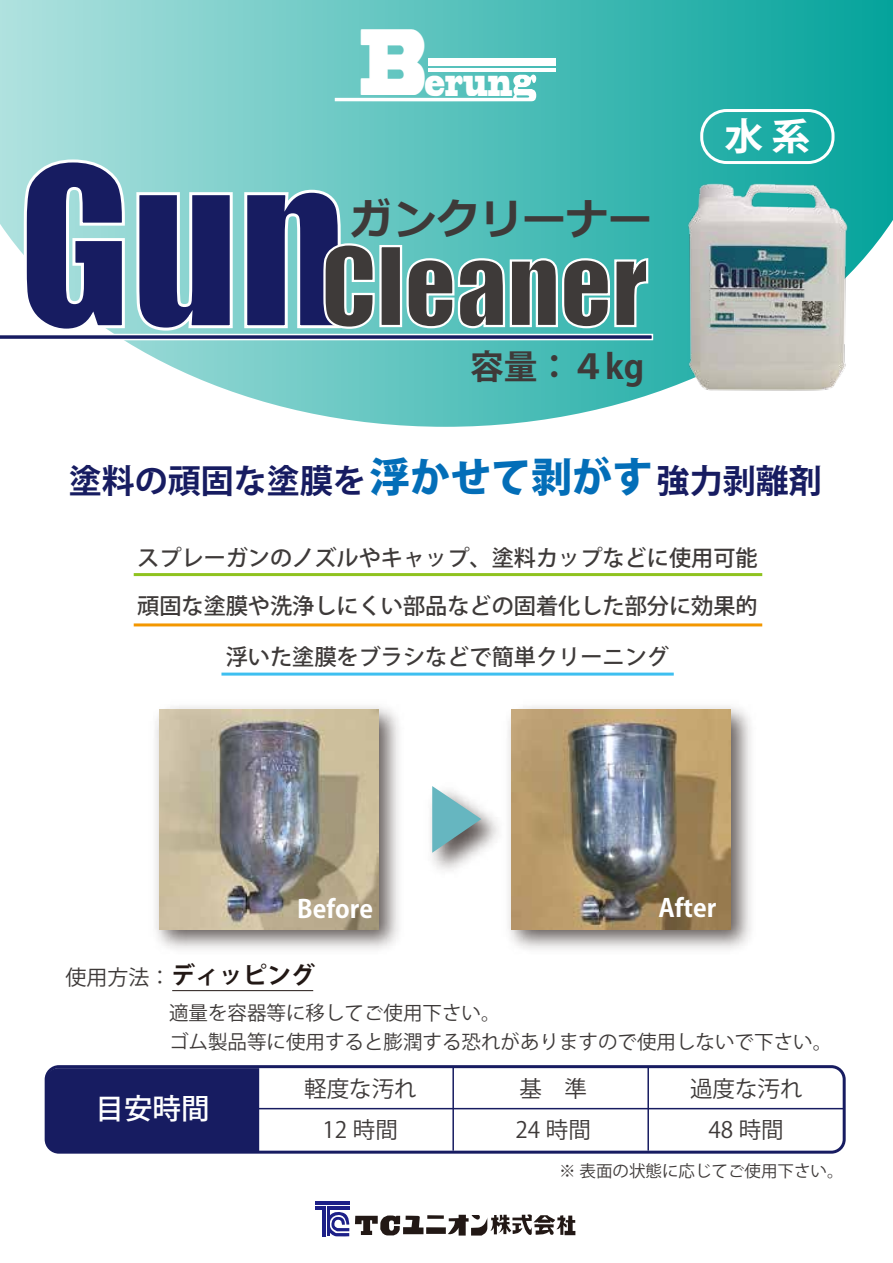
<style>
.page{position:relative;width:893px;height:1263px;background:#fff}
.page>*{position:absolute;margin:0;border:0;box-sizing:border-box;transform-origin:0 0}
.t1{font:205.35px "Impact";color:#171c61}
.t2{font:101.1px "Impact";color:#3e3a39}
.t3{font:87.6px "Blackoak Std";color:#fff;scale:.41 1}
.t4{font:700 43.05px "Meiryo";color:#3e3a39}
.t5{font:37.95px "Blackoak Std";color:#fff;scale:.41 1}
.t6{font:700 37.5px "Koz Go Pr 6 N";color:#fff;scale:1.04 1}
.t7{font:700 33.75px "Koz Go Pr 6 N";color:#3e3a39}
.t8{font:700 33px "Koz Go Pr 6 N";color:#171c61}
.t9{font:500 28.5px "Koz Go Pr 6 N";color:#fff}
.t10{font:700 24.75px "Koz Go Pr 6 N";color:#fff}
.t11{font:700 24px "Koz Go Pr 6 N";color:#221815}
.t12{font:22.5px/40.5px "Koz Go Pr 6 N";color:#3e3a39;text-align:center}
.t13{font:500 22.2px/48.6px "Koz Go Pr 6 N";color:#3e3a39}
.t14{font:21px "Koz Go Pr 6 N";color:#3e3a39}
.t15{font:19.5px/28.5px "Koz Go Pr 6 N";color:#3e3a39}
.t16{font:16.5px "Koz Go Pr 6 N";color:#3e3a39}
.s1{font-weight:800;font-size:40.5px;color:#036eb8}
</style>
<div class="page">
<svg style="left:0;top:0;width:893px;height:427px"></svg>
<hr style="left:315px;top:1202px;width:34px;height:3px;background:#1d2088">
<hr style="left:315px;top:1206px;width:10px;height:4px;background:#1d2088">
<hr style="left:327px;top:1206px;width:22px;height:4px;background:#1d2088">
<hr style="left:322px;top:1206px;width:3px;height:30px;background:#1d2088">
<hr style="left:327px;top:1206px;width:3px;height:30px;background:#1d2088">
<svg style="left:330px;top:1212px;width:93px;height:24px"></svg>
<svg style="left:427px;top:1215px;width:17px;height:4px"></svg>
<div style="left:426px;top:1227px;width:20px;height:7px;background:#221815"></div>
<svg style="left:448px;top:1214px;width:127px;height:22px"></svg>
<hr style="left:428px;top:68px;width:128px;height:4px;background:#fff">
<svg style="left:335px;top:73px;width:201px;height:28px"></svg>
<div style="left:428px;top:58px;width:127px;height:8px;background:#fff"></div>
<div style="left:45px;top:1065px;width:801px;height:89px;border:3px solid #171c61;border-radius:13px"></div>
<div style="left:46px;top:1068px;width:213px;height:84px;background:#171c61"></div>
<hr style="left:53px;top:1108px;width:792px;height:1px;background:#171c61">
<hr style="left:452px;top:1067px;width:2px;height:84px;background:#171c61">
<hr style="left:647px;top:1067px;width:2px;height:84px;background:#171c61">
<hr style="left:134px;top:573px;width:628px;height:3px;background:#8fc31f">
<hr style="left:134px;top:623px;width:628px;height:3px;background:#f39700">
<hr style="left:221px;top:673px;width:453px;height:3px;background:#3ebff0">
<hr style="left:172px;top:990px;width:141px;height:1px;background:#221815">
<img style="left:155px;top:706px;width:244px;height:244px">
<img style="left:159px;top:710px;width:220px;height:219px">
<img style="left:508px;top:706px;width:243px;height:244px">
<img style="left:512px;top:710px;width:219px;height:219px">
<img style="left:430px;top:774px;width:85px;height:112px">
<svg style="left:432px;top:786px;width:49px;height:67px"></svg>
<svg style="left:0;top:158px;width:653px;height:182px;background:#81cecb"></svg>
<div style="left:700px;top:109px;width:134px;height:55px;border:3px solid #fff;border-radius:25px"></div>
<img style="left:683px;top:181px;width:168px;height:214px">
<h3 class="t3" style="left:360px;top:4px;width:163px">B</h3>
<h3 class="t5" style="left:425px;top:56px;width:216px">erun</h3>
<h1 class="t1" style="left:18px;top:87px;width:329px">Gun</h1>
<h3 class="t4" style="left:350px;top:189px;width:302px">ガンクリーナー</h3>
<h2 class="t2" style="left:321px;top:208px;width:329px">Cleaner</h2>
<h3 class="t7" style="left:470px;top:348px;width:176px">容量：４kg</h3>
<h3 class="t6" style="left:724px;top:115px;width:84px">水 系</h3>
<h3 class="t8" style="left:69px;top:462px;width:754px">塗料の頑固な塗膜を<span class="s1">浮かせて剥がす</span>強力剥離剤</h3>
<p class="t13" style="left:137px;top:534px;width:622px">スプレーガンのノズルやキャップ、塗料カップなどに使用可能頑固な塗膜や洗浄しにくい部品などの固着化した部分に効果的</p>
<p class="t13" style="left:226px;top:633px;width:445px">浮いた塗膜をブラシなどで簡単クリーニング</p>
<p class="t10" style="left:297px;top:894px;width:77px">Before</p>
<p class="t10" style="left:658px;top:894px;width:59px">After</p>
<p class="t14" style="left:66px;top:965px;width:106px">使用方法：</p>
<p class="t11" style="left:171px;top:962px;width:146px">ディッピング</p>
<p class="t15" style="left:169px;top:999px;width:664px">適量を容器等に移してご使用下さい。<br>ゴム製品等に使用すると膨潤する恐れがありますので使用しないで下さい。</p>
<p class="t9" style="left:96px;top:1092px;width:115px">目安時間</p>
<p class="t12" style="left:304px;top:1069px;width:114px">軽度な汚れ<br>12 時間</p>
<p class="t12" style="left:520px;top:1069px;width:69px">基　準</p>
<p class="t12" style="left:515px;top:1110px;width:77px">24 時間</p>
<p class="t12" style="left:690px;top:1069px;width:114px">過度な汚れ</p>
<p class="t12" style="left:708px;top:1110px;width:77px">48 時間</p>
<p class="t16" style="left:559px;top:1162px;width:286px">※ 表面の状態に応じてご使用下さい。</p>
</div>
